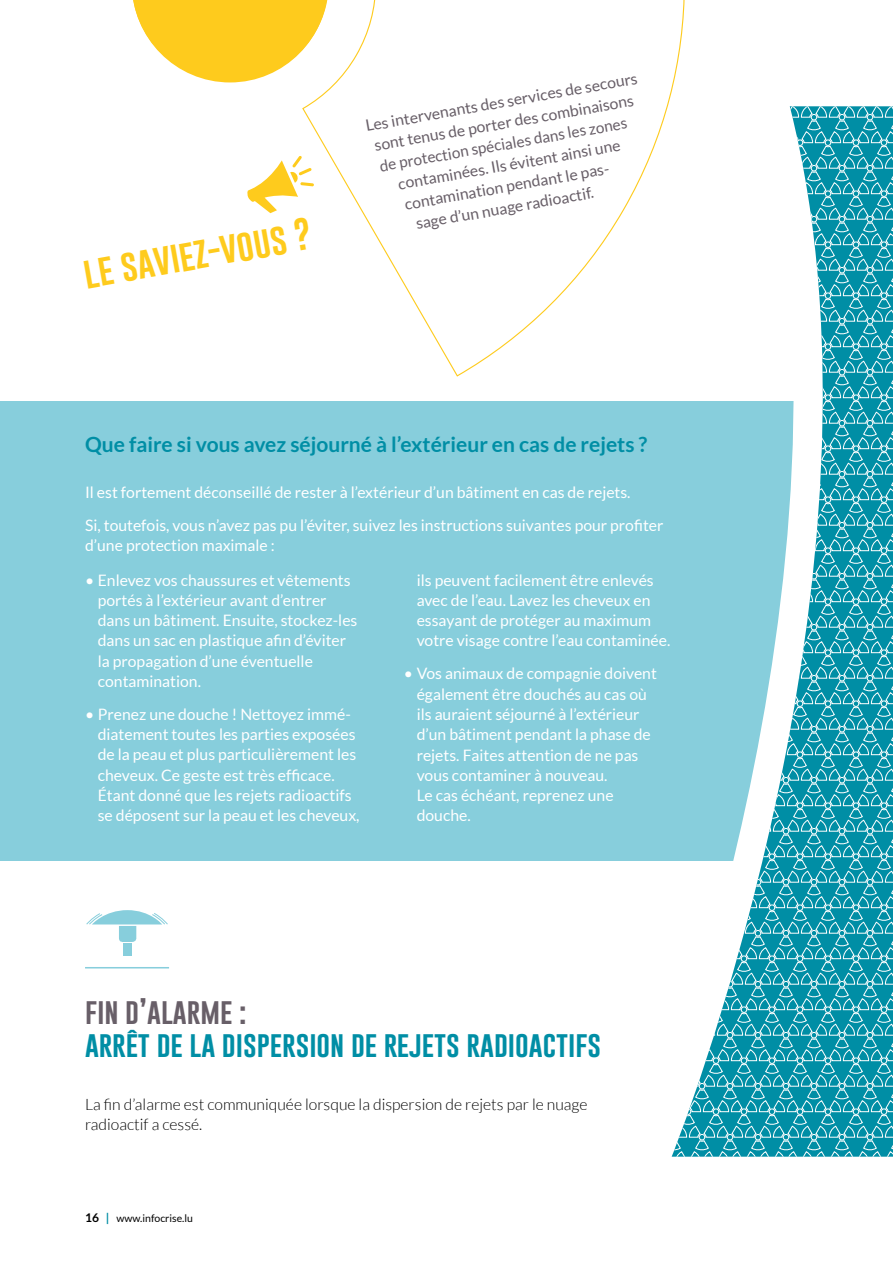
<style>
.page{position:relative;width:893px;height:1263px;background:#fff}
.page>*{position:absolute;margin:0;border:0;box-sizing:border-box;transform-origin:0 0}
.t1{font:33px "Gobold";color:#fecb1d}
.t2{font:27px "Gobold";color:#008ea5}
.t3{font:27px "Gobold";color:#685f68}
.t4{font:700 21px "Lato";color:#008ea5}
.t5{font:15.75px/20.2px "Lato";color:#fff}
.t6{font:15.75px "Lato";color:#685f68}
.t7{font:300 15.75px/20.2px "Lato";color:#000}
.t8{font:10.5px "Lato";color:#000}
.s1{font-weight:700;font-size:12px}
.s2{font-weight:700;font-size:12px;color:#008ea5}
</style>
<div class="page">
<div style="left:0;top:402px;width:893px;height:459px;background:#87cedc"></div>
<svg style="left:672px;top:106px;width:221px;height:1051px"></svg>
<svg style="left:222px;top:0;width:463px;height:377px"></svg>
<svg style="left:133px;top:0;width:195px;height:82px"></svg>
<svg style="left:247px;top:156px;width:67px;height:57px"></svg>
<hr style="left:85px;top:967px;width:84px;height:1px;background:#87cedc">
<div style="left:123px;top:943px;width:9px;height:12px;background:#87cedc"></div>
<svg style="left:86px;top:910px;width:82px;height:32px"></svg>
<h1 class="t1" style="left:80px;top:252px;width:233px;rotate:-10deg">LE SAVIEZ-VOUS ?</h1>
<p class="t6" style="left:364px;top:117px;width:277px;rotate:-10deg">Les intervenants des services de secours</p>
<p class="t6" style="left:373px;top:137px;width:264px;rotate:-10deg">sont tenus de porter des combinaisons</p>
<p class="t6" style="left:378px;top:157px;width:252px;rotate:-10deg">de protection spéciales dans les zones</p>
<p class="t6" style="left:397px;top:175px;width:227px;rotate:-10deg">contaminées. Ils évitent ainsi une</p>
<p class="t6" style="left:403px;top:196px;width:211px;rotate:-10deg">contamination pendant le pas-</p>
<p class="t6" style="left:414px;top:215px;width:182px;rotate:-10deg">sage d’un nuage radioactif.</p>
<h3 class="t4" style="left:85px;top:432px;width:564px">Que faire si vous avez séjourné à l’extérieur en cas de rejets ?</h3>
<p class="t5" style="left:85px;top:476px;width:580px;line-height:33px">Il est fortement déconseillé de rester à l’extérieur d’un bâtiment en cas de rejets.<br>Si, toutefois, vous n’avez pas pu l’éviter, suivez les instructions suivantes pour profiter</p>
<p class="t5" style="left:85px;top:535px;width:191px">d’une protection maximale :</p>
<p class="t5" style="left:98px;top:570px;width:261px;text-indent:-13px">• Enlevez vos chaussures et vêtements portés à l’extérieur avant d’entrer dans un bâtiment. Ensuite, stockez-les dans un sac en plastique afin d’éviter la propagation d’une éventuelle contamination.</p>
<p class="t5" style="left:98px;top:704px;width:263px;text-indent:-13px">• Prenez une douche ! Nettoyez immé&shy;diatement toutes les parties exposées de la peau et plus particulièrement les cheveux. Ce geste est très efficace.<br>Étant donné que les rejets radioactifs se déposent sur la peau et les cheveux,</p>
<p class="t5" style="left:417px;top:570px;width:255px">ils peuvent facilement être enlevés avec de l’eau. Lavez les cheveux en essayant de protéger au maximum votre visage contre l’eau contaminée.</p>
<p class="t5" style="left:417px;top:663px;width:242px;text-indent:-13px">• Vos animaux de compagnie doivent également être douchés au cas où ils auraient séjourné à l’extérieur d’un bâtiment pendant la phase de rejets. Faites attention de ne pas vous contaminer à nouveau.<br>Le cas échéant, reprenez une douche.</p>
<h2 class="t3" style="left:85px;top:993px;width:163px">FIN D’ALARME :</h2>
<h2 class="t2" style="left:85px;top:1026px;width:518px">ARRÊT DE LA DISPERSION DE REJETS RADIOACTIFS</h2>
<p class="t7" style="left:85px;top:1094px;width:504px">La fin d’alarme est communiquée lorsque la dispersion de rejets par le nuage radioactif a cessé.</p>
<p class="t8" style="left:85px;top:1212px;width:109px"><span class="s1">16</span> <span class="s2">|</span> www.infocrise.lu</p>
</div>
